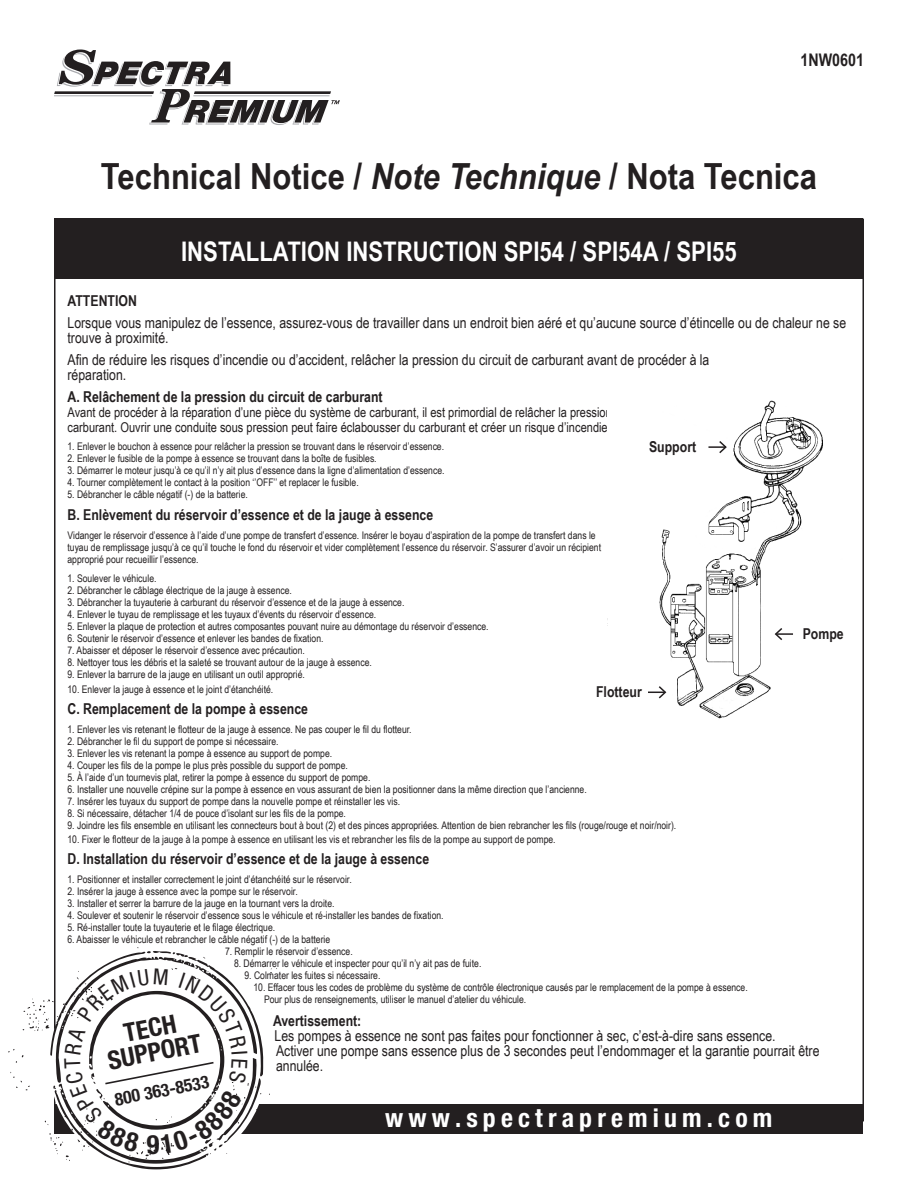
<style>
.page{position:relative;width:918px;height:1188px;background:#fff}
.page>*{position:absolute;margin:0;border:0;box-sizing:border-box;transform-origin:0 0}
.t1{font:700 36px "Arial Narrow";color:#231f20;scale:1.05 1}
.t2{font:700 27px "Arial Narrow";color:#fff}
.t3{font:700 condensed 25.8px "Helvetica Neue";letter-spacing:.2em;color:#fff}
.t4{font:700 condensed 25.8px "Helvetica Neue";color:#231f20}
.t5{font:700 condensed 17.7px "Helvetica Neue";color:#231f20}
.t6{font:700 17.4px "Arial Narrow";color:#231f20}
.t7{font:15px/15px "Arial Narrow";color:#231f20}
.t8{font:700 15px "Arial Narrow";color:#231f20}
.t9{font:13.5px/15px "Arial Narrow";color:#231f20}
.t10{font:10.5px/12px "Arial Narrow";color:#231f20}
.s1{font-style:italic}
.s2{font-size:15px}
</style>
<div class="page">
<div style="left:55px;top:1104px;width:808px;height:29px;background:#231f20"></div>
<div style="left:55px;top:219px;width:808px;height:60px;background:#231f20"></div>
<svg style="left:8px;top:947px;width:269px;height:222px"></svg>
<svg style="left:54px;top:50px;width:286px;height:75px"></svg>
<img style="left:607px;top:400px;width:216px;height:319px">
<svg style="left:708px;top:439px;width:20px;height:16px"></svg>
<svg style="left:648px;top:685px;width:19px;height:15px"></svg>
<svg style="left:774px;top:626px;width:19px;height:16px"></svg>
<svg style="left:64px;top:968px;width:184px;height:186px"></svg>
<p class="t6" style="left:801px;top:50px;width:65px">1NW0601</p>
<p class="t1" style="left:101px;top:155px;width:684px">Technical Notice / <span class="s1">Note Technique</span> / Nota Tecnica</p>
<p class="t2" style="left:181px;top:236px;width:557px">INSTALLATION INSTRUCTION SPI54 / SPI54A / SPI55</p>
<p class="t8" style="left:68px;top:292px;width:71px">ATTENTION</p>
<p class="t7" style="left:68px;top:315px;width:780px">Lorsque vous manipulez de l’essence, assurez-vous de travailler dans un endroit bien aéré et qu’aucune source d’étincelle ou de chaleur ne se trouve à proximité.</p>
<p class="t7" style="left:68px;top:352px;width:644px">Afin de réduire les risques d’incendie ou d’accident, relâcher la pression du circuit de carburant avant de procéder à la réparation.</p>
<p class="t8" style="left:68px;top:388px;width:317px">A. Relâchement de la pression du circuit de carburant</p>
<p class="t9" style="left:68px;top:404px;width:621px">Avant de procéder à la réparation d’une pièce du système de carburant, il est primordial de relâcher la pression du circuit de carburant. Ouvrir une conduite sous pression peut faire éclabousser du carburant et créer un risque d’incendie ou de blessure<span class="s2">.</span></p>
<p class="t10" style="left:68px;top:441px;width:378px">1. Enlever le bouchon à essence pour relâcher la pression se trouvant dans le réservoir d’essence.</p>
<p class="t10" style="left:68px;top:453px;width:311px">2. Enlever le fusible de la pompe à essence se trouvant dans la boîte de fusibles.</p>
<p class="t10" style="left:68px;top:465px;width:379px">3. Démarrer le moteur jusqu’à ce qu’il n’y ait plus d’essence dans la ligne d’alimentation d’essence.</p>
<p class="t10" style="left:68px;top:477px;width:293px">4. Tourner complètement le contact à la position ‘’OFF’’ et replacer le fusible.</p>
<p class="t10" style="left:68px;top:489px;width:182px">5. Débrancher le câble négatif (-) de la batterie.</p>
<p class="t8" style="left:68px;top:506px;width:367px">B. Enlèvement du réservoir d’essence et de la jauge à essence</p>
<p class="t10" style="left:68px;top:529px;width:535px">Vidanger le réservoir d’essence à l’aide d’une pompe de transfert d’essence. Insérer le boyau d’aspiration de la pompe de transfert dans le tuyau de remplissage jusqu’à ce qu’il touche le fond du réservoir et vider complètement l’essence du réservoir. S’assurer d’avoir un récipient approprié pour recueillir l’essence.</p>
<p class="t10" style="left:68px;top:572px;width:91px">1. Soulever le véhicule.</p>
<p class="t10" style="left:68px;top:584px;width:226px">2. Débrancher le câblage électrique de la jauge à essence.</p>
<p class="t10" style="left:68px;top:596px;width:338px">3. Débrancher la tuyauterie à carburant du réservoir d’essence et de la jauge à essence.</p>
<p class="t10" style="left:68px;top:608px;width:310px">4. Enlever le tuyau de remplissage et les tuyaux d’évents du réservoir d’essence.</p>
<p class="t10" style="left:68px;top:620px;width:423px">5. Enlever la plaque de protection et autres composantes pouvant nuire au démontage du réservoir d’essence.</p>
<p class="t10" style="left:68px;top:632px;width:258px">6. Soutenir le réservoir d’essence et enlever les bandes de fixation.</p>
<p class="t10" style="left:68px;top:644px;width:239px">7. Abaisser et déposer le réservoir d’essence avec précaution.</p>
<p class="t10" style="left:68px;top:656px;width:306px">8. Nettoyer tous les débris et la saleté se trouvant autour de la jauge à essence.</p>
<p class="t10" style="left:68px;top:668px;width:239px">9. Enlever la barrure de la jauge en utilisant un outil approprié.</p>
<p class="t10" style="left:68px;top:683px;width:207px">10. Enlever la jauge à essence et le joint d’étanchéité.</p>
<p class="t8" style="left:68px;top:700px;width:242px">C. Remplacement de la pompe à essence</p>
<p class="t10" style="left:68px;top:723px;width:346px">1. Enlever les vis retenant le flotteur de la jauge à essence. Ne pas couper le fil du flotteur.</p>
<p class="t10" style="left:68px;top:735px;width:213px">2. Débrancher le fil du support de pompe si nécessaire.</p>
<p class="t10" style="left:68px;top:747px;width:266px">3. Enlever les vis retenant la pompe à essence au support de pompe.</p>
<p class="t10" style="left:68px;top:759px;width:282px">4. Couper les fils de la pompe le plus près possible du support de pompe.</p>
<p class="t10" style="left:68px;top:771px;width:304px">5. À l’aide d’un tournevis plat, retirer la pompe à essence du support de pompe.</p>
<p class="t10" style="left:68px;top:783px;width:521px">6. Installer une nouvelle crépine sur la pompe à essence en vous assurant de bien la positionner dans la même direction que l’ancienne.</p>
<p class="t10" style="left:68px;top:795px;width:334px">7. Insérer les tuyaux du support de pompe dans la nouvelle pompe et réinstaller les vis.</p>
<p class="t10" style="left:68px;top:807px;width:280px">8. Si nécessaire, détacher 1/4 de pouce d’isolant sur les fils de la pompe.</p>
<p class="t10" style="left:68px;top:819px;width:610px">9. Joindre les fils ensemble en utilisant les connecteurs bout à bout (2) et des pinces appropriées. Attention de bien rebrancher les fils (rouge/rouge et noir/noir).</p>
<p class="t10" style="left:68px;top:833px;width:490px">10. Fixer le flotteur de la jauge à la pompe à essence en utilisant les vis et rebrancher les fils de la pompe au support de pompe.</p>
<p class="t8" style="left:68px;top:850px;width:363px">D. Installation du réservoir d’essence et de la jauge à essence</p>
<p class="t10" style="left:68px;top:873px;width:286px">1. Positionner et installer correctement le joint d’étanchéité sur le réservoir.</p>
<p class="t10" style="left:68px;top:885px;width:232px">2. Insérer la jauge à essence avec la pompe sur le réservoir.</p>
<p class="t10" style="left:68px;top:897px;width:269px">3. Installer et serrer la barrure de la jauge en la tournant vers la droite.</p>
<p class="t10" style="left:68px;top:909px;width:378px">4. Soulever et soutenir le réservoir d’essence sous le véhicule et ré-installer les bandes de fixation.</p>
<p class="t10" style="left:68px;top:921px;width:209px">5. Ré-installer toute la tuyauterie et le filage électrique.</p>
<p class="t10" style="left:68px;top:933px;width:264px">6. Abaisser le véhicule et rebrancher le câble négatif (-) de la batterie</p>
<p class="t10" style="left:225px;top:945px;width:129px">7. Remplir le réservoir d’essence.</p>
<p class="t10" style="left:234px;top:957px;width:249px">8. Démarrer le véhicule et inspecter pour qu’il n’y ait pas de fuite.</p>
<p class="t10" style="left:244px;top:969px;width:137px">9. Colmater les fuites si nécessaire.</p>
<p class="t10" style="left:254px;top:981px;width:496px">10. Effacer tous les codes de problème du système de contrôle électronique causés par le remplacement de la pompe à essence.</p>
<p class="t10" style="left:264px;top:993px;width:264px">Pour plus de renseignements, utiliser le manuel d’atelier du véhicule.</p>
<p class="t8" style="left:273px;top:1012px;width:90px">Avertissement:</p>
<p class="t7" style="left:274px;top:1029px;width:503px">Les pompes à essence ne sont pas faites pour fonctionner à sec, c’est-à-dire sans essence.</p>
<p class="t7" style="left:276px;top:1044px;width:545px">Activer une pompe sans essence plus de 3 secondes peut l’endommager et la garantie pourrait être annulée.</p>
<p class="t3" style="left:385px;top:1102px;width:389px">www.spectrapremium.com</p>
<p class="t8" style="left:649px;top:438px;width:49px">Support</p>
<p class="t8" style="left:803px;top:625px;width:43px">Pompe</p>
<p class="t8" style="left:596px;top:683px;width:47px">Flotteur</p>
<p class="t4" style="left:121px;top:1018px;width:54px;rotate:-11deg">TECH</p>
<p class="t4" style="left:105px;top:1045px;width:96px;rotate:-11deg">SUPPORT</p>
<p class="t5" style="left:113px;top:1089px;width:97px;rotate:-11deg">800 363-8533</p>
</div>
